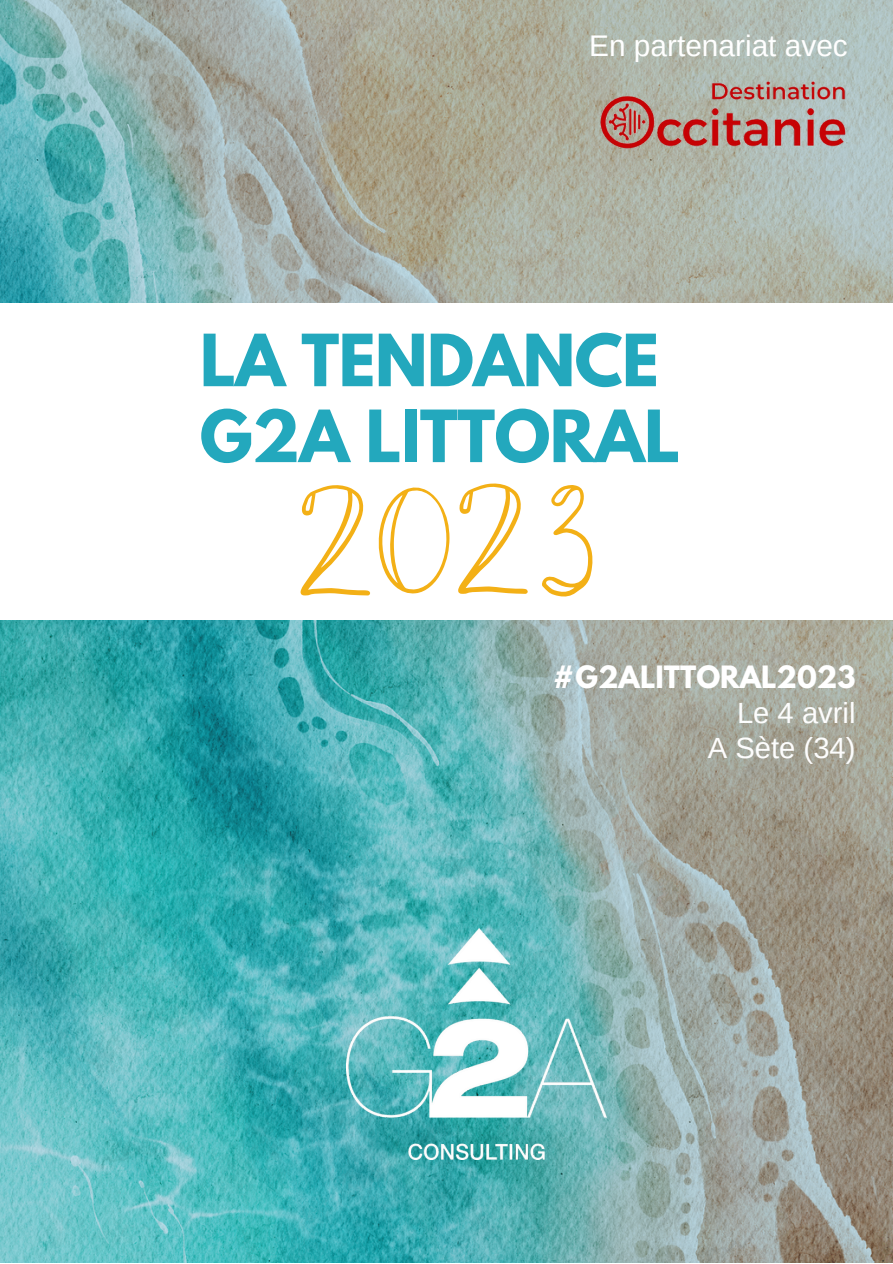
<style>
.page{position:relative;width:893px;height:1264px;background:#fff}
.page>*{position:absolute;margin:0;border:0;box-sizing:border-box;transform-origin:0 0}
.t1{font:700 63.75px/75.9px "League Spartan";letter-spacing:-.01em;color:#23a8bd}
.t2{font:29.85px "Arimo";color:#fff}
.t3{font:29.25px/34.8px "Arimo";color:#fdfdfd;text-align:right}
.t4{font:700 27.3px "League Spartan";color:#fff}
</style>
<div class="page">
<img style="left:0;top:0;width:892px;height:1262px">
<div style="left:0;top:302px;width:892px;height:317px;background:#fff"></div>
<svg style="left:300px;top:483px;width:227px;height:112px"></svg>
<svg style="left:542px;top:485px;width:50px;height:111px"></svg>
<img style="left:346px;top:928px;width:260px;height:231px">
<img style="left:576px;top:58px;width:294px;height:93px">
<p class="t2" style="left:589px;top:29px;width:260px">En partenariat avec</p>
<p class="t1" style="left:200px;top:331px;width:481px">LA TENDANCE<br>G2A LITTORAL</p>
<p class="t4" style="left:552px;top:663px;width:304px">#G2ALITTORAL2023</p>
<p class="t3" style="left:707px;top:695px;width:149px">Le 4 avril<br>A Sète (34)</p>
</div>
